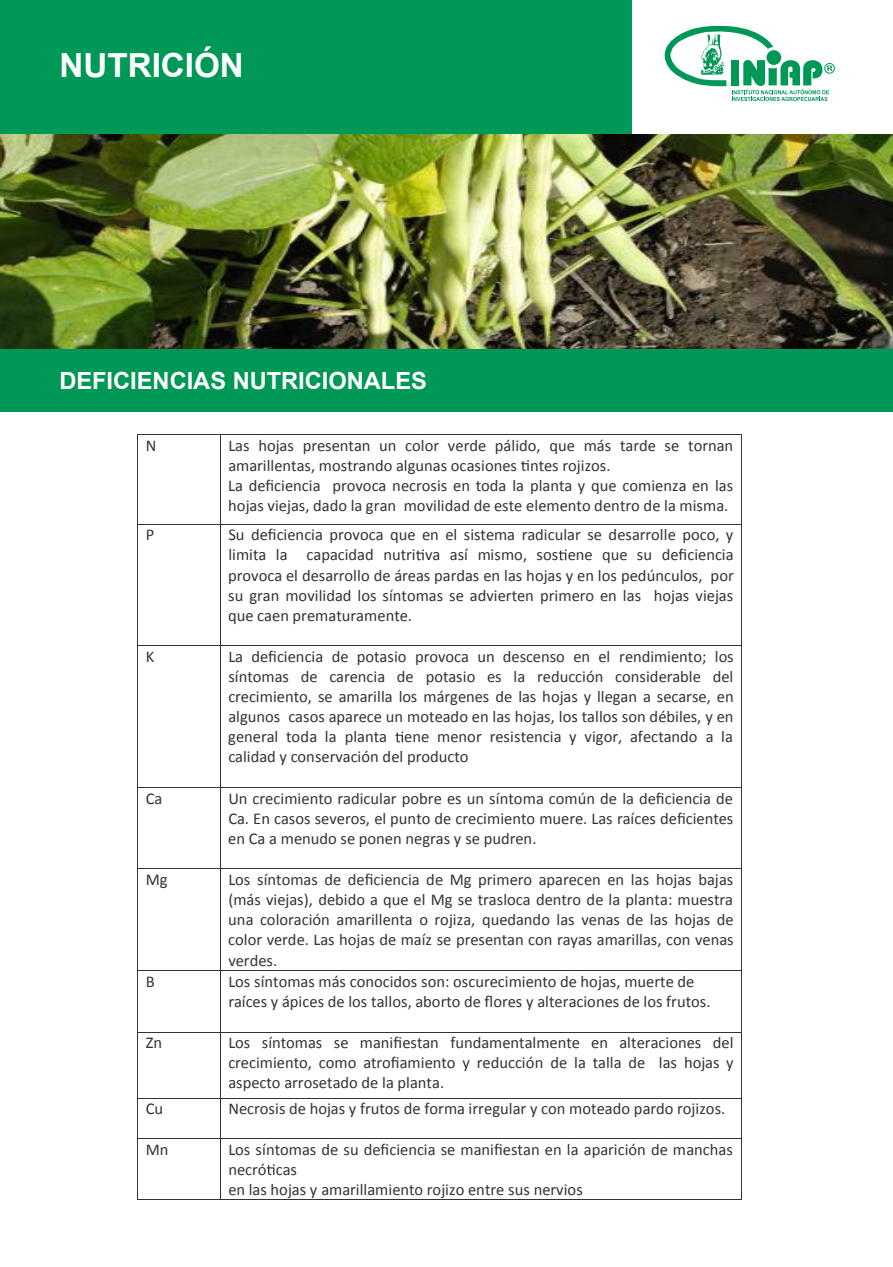
<style>
.page{position:relative;width:893px;height:1267px;background:#fff}
.page>*{position:absolute;margin:0;border:0;box-sizing:border-box;transform-origin:0 0}
.t1{font:700 33.15px "Arial";color:#fff}
.t2{font:700 23.7px "Arial";color:#fff}
.t3{font:16.5px/20.1px "Calibri";color:#313433;text-align:justify}
</style>
<div class="page">
<svg style="left:664px;top:25px;width:171px;height:76px"></svg>
<div style="left:0;top:1px;width:632px;height:133px;background:#009856"></div>
<div style="left:0;top:348px;width:892px;height:63px;background:#009856"></div>
<svg style="left:521px;top:460px;width:8px;height:11px"></svg>
<hr style="left:138px;top:434px;width:82px;height:1px;background:#313433">
<hr style="left:221px;top:434px;width:520px;height:1px;background:#313433">
<hr style="left:137px;top:435px;width:1px;height:89px;background:#313433">
<hr style="left:220px;top:435px;width:1px;height:89px;background:#313433">
<hr style="left:741px;top:435px;width:1px;height:89px;background:#313433">
<svg style="left:416px;top:549px;width:8px;height:11px"></svg>
<svg style="left:559px;top:549px;width:7px;height:11px"></svg>
<hr style="left:138px;top:524px;width:82px;height:1px;background:#313433">
<hr style="left:221px;top:524px;width:520px;height:1px;background:#313433">
<hr style="left:137px;top:525px;width:1px;height:120px;background:#313433">
<hr style="left:220px;top:525px;width:1px;height:120px;background:#313433">
<hr style="left:741px;top:525px;width:1px;height:120px;background:#313433">
<svg style="left:395px;top:732px;width:8px;height:10px"></svg>
<hr style="left:138px;top:645px;width:82px;height:1px;background:#313433">
<hr style="left:221px;top:645px;width:520px;height:1px;background:#313433">
<hr style="left:137px;top:646px;width:1px;height:141px;background:#313433">
<hr style="left:220px;top:646px;width:1px;height:141px;background:#313433">
<hr style="left:741px;top:646px;width:1px;height:141px;background:#313433">
<hr style="left:138px;top:787px;width:82px;height:1px;background:#313433">
<hr style="left:221px;top:787px;width:520px;height:1px;background:#313433">
<hr style="left:137px;top:788px;width:1px;height:81px;background:#313433">
<hr style="left:220px;top:788px;width:1px;height:81px;background:#313433">
<hr style="left:741px;top:788px;width:1px;height:81px;background:#313433">
<hr style="left:138px;top:869px;width:82px;height:1px;background:#313433">
<hr style="left:221px;top:869px;width:520px;height:1px;background:#313433">
<hr style="left:137px;top:869px;width:1px;height:102px;background:#313433">
<hr style="left:220px;top:869px;width:1px;height:102px;background:#313433">
<hr style="left:741px;top:869px;width:1px;height:102px;background:#313433">
<hr style="left:138px;top:971px;width:82px;height:1px;background:#313433">
<hr style="left:221px;top:971px;width:520px;height:1px;background:#313433">
<hr style="left:137px;top:971px;width:1px;height:61px;background:#313433">
<hr style="left:220px;top:971px;width:1px;height:61px;background:#313433">
<hr style="left:741px;top:971px;width:1px;height:61px;background:#313433">
<hr style="left:138px;top:1032px;width:82px;height:1px;background:#313433">
<hr style="left:221px;top:1032px;width:520px;height:1px;background:#313433">
<hr style="left:137px;top:1033px;width:1px;height:65px;background:#313433">
<hr style="left:220px;top:1033px;width:1px;height:65px;background:#313433">
<hr style="left:741px;top:1033px;width:1px;height:65px;background:#313433">
<hr style="left:138px;top:1098px;width:82px;height:1px;background:#313433">
<hr style="left:221px;top:1098px;width:520px;height:1px;background:#313433">
<hr style="left:137px;top:1099px;width:1px;height:39px;background:#313433">
<hr style="left:220px;top:1099px;width:1px;height:39px;background:#313433">
<hr style="left:741px;top:1099px;width:1px;height:39px;background:#313433">
<svg style="left:267px;top:1164px;width:8px;height:11px"></svg>
<hr style="left:138px;top:1138px;width:82px;height:1px;background:#313433">
<hr style="left:221px;top:1138px;width:520px;height:1px;background:#313433">
<hr style="left:137px;top:1139px;width:1px;height:60px;background:#313433">
<hr style="left:138px;top:1199px;width:82px;height:1px;background:#313433">
<hr style="left:220px;top:1139px;width:1px;height:60px;background:#313433">
<hr style="left:221px;top:1199px;width:520px;height:1px;background:#313433">
<hr style="left:741px;top:1139px;width:1px;height:60px;background:#313433">
<img style="left:0;top:135px;width:892px;height:213px">
<h1 class="t1" style="left:59px;top:46px;width:186px">NUTRICIÓN</h1>
<h2 class="t2" style="left:59px;top:367px;width:369px">DEFICIENCIAS NUTRICIONALES</h2>
<p class="t3" style="left:146px;top:436px;width:12px">N</p>
<p class="t3" style="left:228px;top:436px;width:506px;text-align:left">Las hojas presentan un color verde pálido, que más tarde se tornan amarillentas, mostrando algunas ocasiones ntes rojizos.<br>La deficiencia provoca necrosis en toda la planta y que comienza en las hojas viejas, dado la gran movilidad de este elemento dentro de la misma.</p>
<p class="t3" style="left:146px;top:526px;width:10px">P</p>
<p class="t3" style="left:228px;top:526px;width:507px">Su deficiencia provoca que en el sistema radicular se desarrolle poco, y limita la capacidad nutri va así mismo, sos ene que su deficiencia provoca el desarrollo de áreas pardas en las hojas y en los pedúnculos, por su gran movilidad los síntomas se advierten primero en las hojas viejas que caen prematuramente.</p>
<p class="t3" style="left:146px;top:648px;width:10px">K</p>
<p class="t3" style="left:228px;top:648px;width:507px">La deficiencia de potasio provoca un descenso en el rendimiento; los síntomas de carencia de potasio es la reducción considerable del crecimiento, se amarilla los márgenes de las hojas y llegan a secarse, en algunos casos aparece un moteado en las hojas, los tallos son débiles, y en general toda la planta ene menor resistencia y vigor, afectando a la calidad y conservación del producto</p>
<p class="t3" style="left:146px;top:789px;width:18px">Ca</p>
<p class="t3" style="left:228px;top:789px;width:507px">Un crecimiento radicular pobre es un síntoma común de la deficiencia de Ca. En casos severos, el punto de crecimiento muere. Las raíces deficientes en Ca a menudo se ponen negras y se pudren.</p>
<p class="t3" style="left:146px;top:870px;width:23px">Mg</p>
<p class="t3" style="left:228px;top:870px;width:507px">Los síntomas de deficiencia de Mg primero aparecen en las hojas bajas (más viejas), debido a que el Mg se trasloca dentro de la planta: muestra una coloración amarillenta o rojiza, quedando las venas de las hojas de color verde. Las hojas de maíz se presentan con rayas amarillas, con venas verdes.</p>
<p class="t3" style="left:146px;top:972px;width:10px">B</p>
<p class="t3" style="left:228px;top:972px;width:484px">Los síntomas más conocidos son: oscurecimiento de hojas, muerte de raíces y ápices de los tallos, aborto de flores y alteraciones de los frutos.</p>
<p class="t3" style="left:146px;top:1034px;width:18px">Zn</p>
<p class="t3" style="left:228px;top:1034px;width:507px">Los síntomas se manifiestan fundamentalmente en alteraciones del crecimiento, como atrofiamiento y reducción de la talla de las hojas y aspecto arrosetado de la planta.</p>
<p class="t3" style="left:146px;top:1100px;width:19px">Cu</p>
<p class="t3" style="left:228px;top:1100px;width:499px">Necrosis de hojas y frutos de forma irregular y con moteado pardo rojizos.</p>
<p class="t3" style="left:146px;top:1140px;width:24px">Mn</p>
<p class="t3" style="left:228px;top:1140px;width:506px;text-align:left">Los síntomas de su deficiencia se manifiestan en la aparición de manchas necró cas<br>en las hojas y amarillamiento rojizo entre sus nervios</p>
</div>
